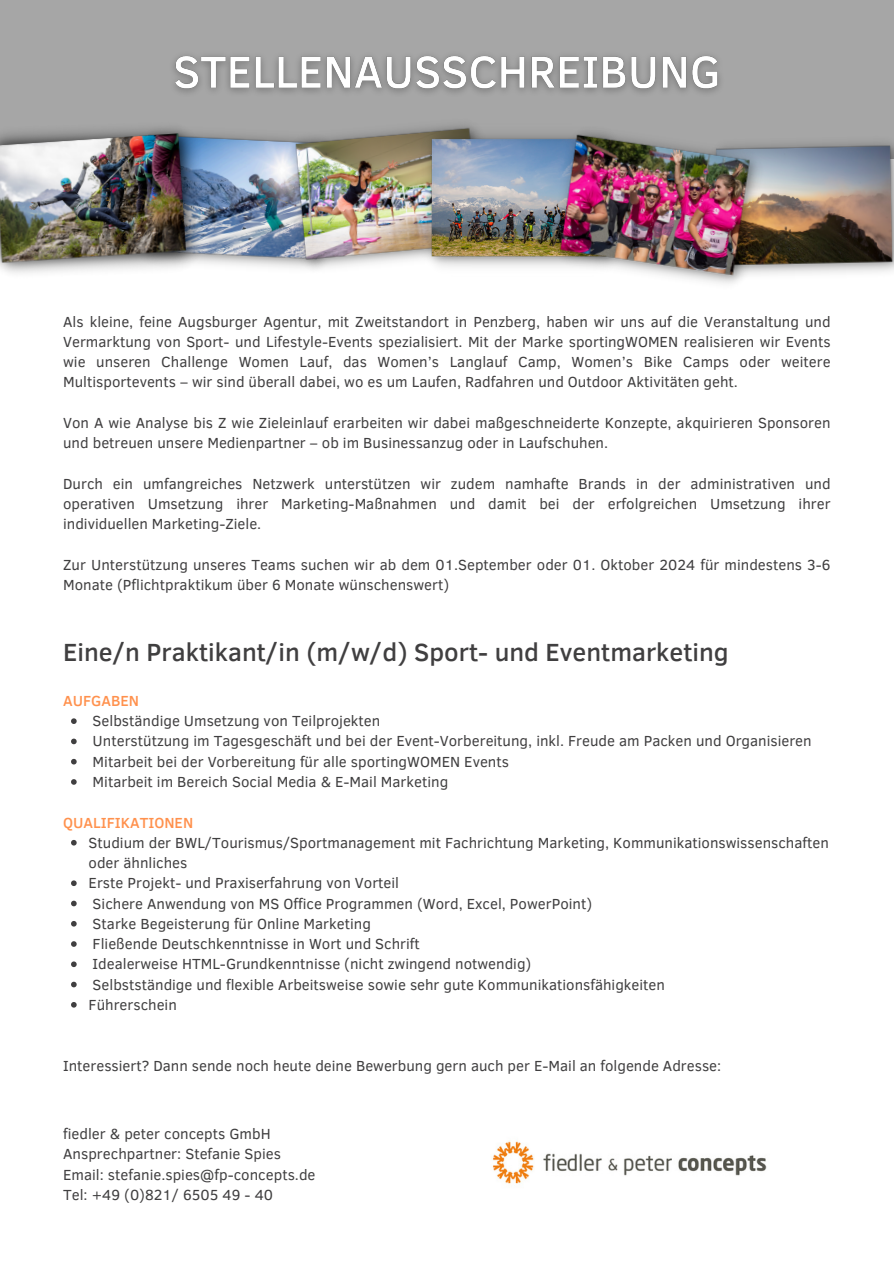
<style>
.page{position:relative;width:894px;height:1264px;background:#fff}
.page>*{position:absolute;margin:0;border:0;box-sizing:border-box;transform-origin:0 0}
.t1{font:500 25.5px "Clear Sans";color:#403f40}
.t2{font:15px/20.2px "Clear Sans";color:#403f40}
.t3{font:500 15px "Clear Sans";color:#ff914d}
</style>
<div class="page">
<div style="left:0;top:0;width:893px;height:158px;background:#a6a6a6"></div>
<img style="left:213px;top:134px;width:67px;height:133px">
<img style="left:0;top:127px;width:213px;height:146px">
<img style="left:280px;top:129px;width:137px;height:141px">
<img style="left:417px;top:125px;width:126px;height:142px">
<img style="left:773px;top:142px;width:120px;height:132px">
<img style="left:543px;top:131px;width:230px;height:153px">
<svg style="left:71px;top:718px;width:6px;height:6px"></svg>
<svg style="left:71px;top:738px;width:6px;height:6px"></svg>
<svg style="left:71px;top:759px;width:6px;height:5px"></svg>
<svg style="left:71px;top:779px;width:6px;height:5px"></svg>
<svg style="left:71px;top:840px;width:6px;height:5px"></svg>
<svg style="left:71px;top:880px;width:6px;height:6px"></svg>
<svg style="left:71px;top:900px;width:6px;height:6px"></svg>
<svg style="left:71px;top:921px;width:6px;height:5px"></svg>
<svg style="left:71px;top:941px;width:6px;height:5px"></svg>
<svg style="left:71px;top:961px;width:6px;height:6px"></svg>
<svg style="left:71px;top:981px;width:6px;height:6px"></svg>
<svg style="left:71px;top:1002px;width:6px;height:5px"></svg>
<img style="left:492px;top:1141px;width:275px;height:43px">
<img style="left:173px;top:55px;width:547px;height:38px">
<p class="t2" style="left:63px;top:310px;width:768px;text-align:justify">Als kleine, feine Augsburger Agentur, mit Zweitstandort in Penzberg, haben wir uns auf die Veranstaltung und Vermarktung von Sport- und Lifestyle-Events spezialisiert. Mit der Marke sportingWOMEN realisieren wir Events wie unseren Challenge Women Lauf, das Women’s Langlauf Camp, Women’s Bike Camps oder weitere Multisportevents – wir sind ü berall dabei, wo es um Laufen, Radfahren und Outdoor Aktivitäten geht.</p>
<p class="t2" style="left:63px;top:412px;width:768px">Von A wie Analyse bis Z wie Zieleinlauf erarbeiten wir dabei maßgeschneiderte Konzepte, akquirieren Sponsoren und betreuen unsere Medienpartner – ob im Businessanzug oder in Laufschuhen.</p>
<p class="t2" style="left:63px;top:472px;width:768px;text-align:justify">Durch ein umfangreiches Netzwerk unterstützen wir zudem namhafte Brands in der administrativen und operativen Umsetzung ihrer Marketing-Maßnahmen und damit bei der erfolgreichen Umsetzung ihrer individuellen Marketing-Ziele.</p>
<p class="t2" style="left:63px;top:553px;width:768px">Zur Unterstützung unseres Teams suchen wir ab dem 01.September oder 01. Oktober 2024 fü r mindestens 3-6<br>Monate (Pflichtpraktikum ü ber 6 Monate wü nschenswert)</p>
<h2 class="t1" style="left:63px;top:633px;width:667px">Eine/n Praktikant/in (m/w/d) Sport- und Eventmarketing</h2>
<h3 class="t3" style="left:63px;top:689px;width:77px">AUFGABEN</h3>
<p class="t2" style="left:93px;top:710px;width:289px">Selbständige Umsetzung von Teilprojekten</p>
<p class="t2" style="left:93px;top:730px;width:720px">Unterstützung im Tagesgeschäft und bei der Event-Vorbereitung, inkl. Freude am Packen und Organisieren</p>
<p class="t2" style="left:93px;top:750px;width:418px">Mitarbeit bei der Vorbereitung fü r alle sportingWOMEN Events</p>
<p class="t2" style="left:93px;top:770px;width:357px">Mitarbeit im Bereich Social Media &amp; E-Mail Marketing</p>
<h3 class="t3" style="left:63px;top:811px;width:131px">QUALIFIKATIONEN</h3>
<p class="t2" style="left:89px;top:831px;width:741px">Studium der BWL/Tourismus/Sportmanagement mit Fachrichtung Marketing, Kommunikationswissenschaften oder ähnliches</p>
<p class="t2" style="left:89px;top:872px;width:312px">Erste Projekt- und Praxiserfahrung von Vorteil</p>
<p class="t2" style="left:93px;top:892px;width:501px">Sichere Anwendung von MS Office Programmen (Word, Excel, PowerPoint)</p>
<p class="t2" style="left:93px;top:912px;width:280px">Starke Begeisterung fü r Online Marketing</p>
<p class="t2" style="left:93px;top:932px;width:328px">Fließende Deutschkenntnisse in Wort und Schrift</p>
<p class="t2" style="left:93px;top:953px;width:440px">Idealerweise HTML-Grundkenntnisse (nicht zwingend notwendig)</p>
<p class="t2" style="left:93px;top:973px;width:573px">Selbststä ndige und flexible Arbeitsweise sowie sehr gute Kommunikationsfä higkeiten</p>
<p class="t2" style="left:89px;top:993px;width:90px">Fü hrerschein</p>
<p class="t2" style="left:63px;top:1054px;width:659px">Interessiert? Dann sende noch heute deine Bewerbung gern auch per E-Mail an folgende Adresse:</p>
<p class="t2" style="left:63px;top:1123px;width:209px">fiedler &amp; peter concepts GmbH</p>
<p class="t2" style="left:63px;top:1143px;width:219px">Ansprechpartner: Stefanie Spies</p>
<p class="t2" style="left:63px;top:1163px;width:254px">Email: stefanie.spies@fp-concepts.de</p>
<p class="t2" style="left:63px;top:1183px;width:211px">Tel: +49 (0)821/ 6505 49 - 40</p>
</div>
